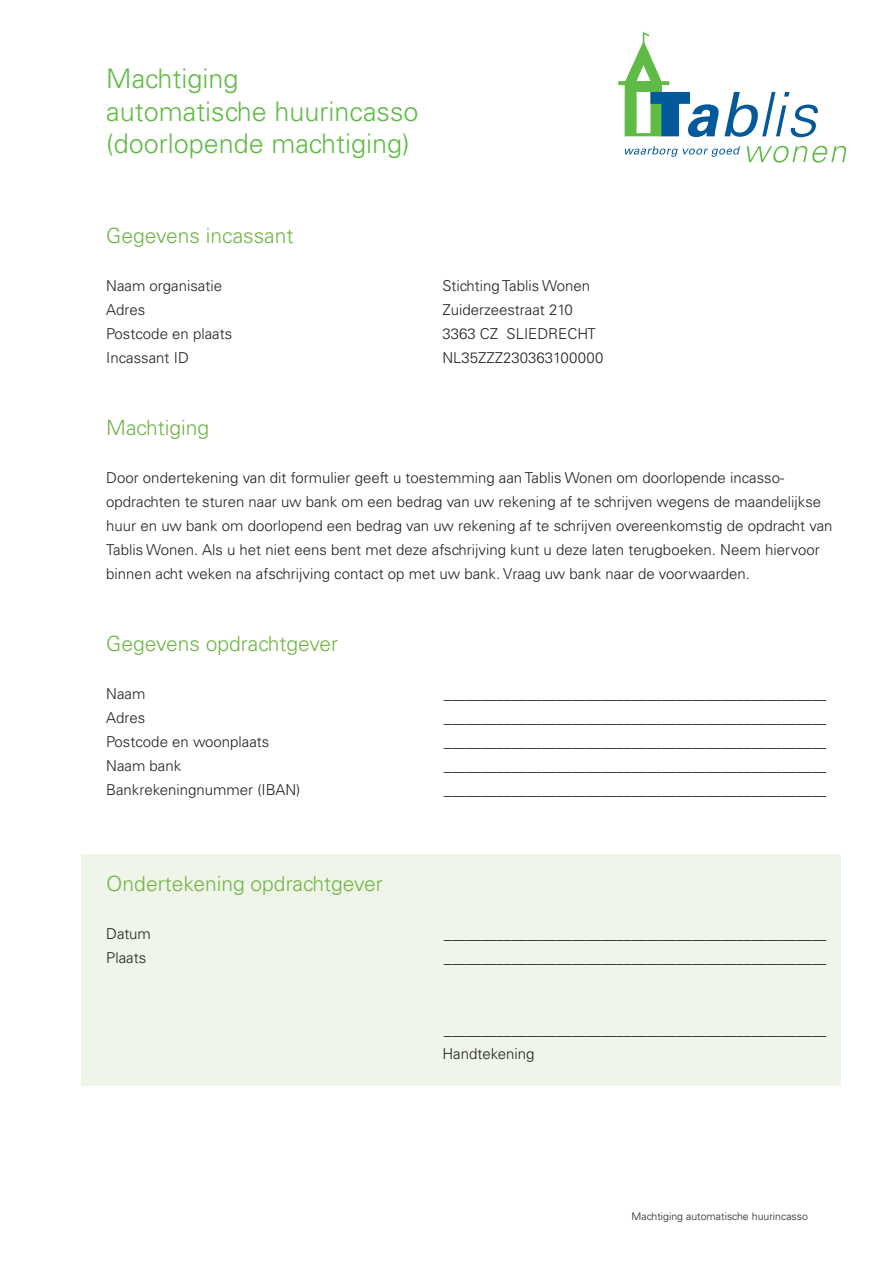
<style>
.page{position:relative;width:893px;height:1263px;background:#fff}
.page>*{position:absolute;margin:0;border:0;box-sizing:border-box;transform-origin:0 0}
.t1{font:300 27px/32.4px "Univers";color:#60bb46}
.t2{font:300 21px "Univers";color:#72b44a}
.t3{font:300 15px/24px "Univers";color:#231f20}
.t4{font:300 10.5px "Univers";color:#231f20}
</style>
<div class="page">
<div style="left:81px;top:854px;width:759px;height:231px;background:#eff5e9"></div>
<svg style="left:618px;top:32px;width:200px;height:105px"></svg>
<svg style="left:625px;top:146px;width:115px;height:11px"></svg>
<svg style="left:747px;top:146px;width:99px;height:17px"></svg>
<h1 class="t1" style="left:106px;top:63px;width:314px">Machtiging<br>automatische huurincasso (doorlopende machtiging)</h1>
<h2 class="t2" style="left:106px;top:223px;width:189px">Gegevens incassant</h2>
<p class="t3" style="left:106px;top:274px;width:117px">Naam organisatie</p>
<p class="t3" style="left:442px;top:274px;width:149px">Stichting Tablis Wonen</p>
<p class="t3" style="left:106px;top:298px;width:40px">Adres</p>
<p class="t3" style="left:442px;top:298px;width:132px">Zuiderzeestraat 210</p>
<p class="t3" style="left:106px;top:322px;width:127px">Postcode en plaats</p>
<p class="t3" style="left:442px;top:322px;width:155px">3363 CZ SLIEDRECHT</p>
<p class="t3" style="left:106px;top:346px;width:84px">Incassant ID</p>
<p class="t3" style="left:442px;top:346px;width:163px">NL35ZZZ230363100000</p>
<h2 class="t2" style="left:106px;top:415px;width:104px">Machtiging</h2>
<p class="t3" style="left:106px;top:466px;width:728px">Door ondertekening van dit formulier geeft u toestemming aan Tablis Wonen om doorlopende incasso&shy;opdrachten te sturen naar uw bank om een bedrag van uw rekening af te schrijven wegens de maandelijkse huur en uw bank om doorlopend een bedrag van uw rekening af te schrijven overeenkomstig de opdracht van Tablis Wonen. Als u het niet eens bent met deze afschrijving kunt u deze laten terugboeken. Neem hiervoor binnen acht weken na afschrijving contact op met uw bank. Vraag uw bank naar de voorwaarden.</p>
<h2 class="t2" style="left:106px;top:631px;width:233px">Gegevens opdrachtgever</h2>
<p class="t3" style="left:106px;top:682px;width:41px">Naam</p>
<p class="t3" style="left:106px;top:706px;width:40px">Adres</p>
<p class="t3" style="left:444px;top:682px;width:384px">___________________________________________________</p>
<p class="t3" style="left:444px;top:706px;width:384px">___________________________________________________</p>
<p class="t3" style="left:106px;top:730px;width:165px">Postcode en woonplaats</p>
<p class="t3" style="left:444px;top:730px;width:384px">___________________________________________________</p>
<p class="t3" style="left:106px;top:754px;width:77px">Naam bank</p>
<p class="t3" style="left:444px;top:754px;width:384px">___________________________________________________</p>
<p class="t3" style="left:106px;top:778px;width:196px">Bankrekeningnummer (IBAN)</p>
<p class="t3" style="left:444px;top:778px;width:384px">___________________________________________________</p>
<h2 class="t2" style="left:106px;top:871px;width:278px">Ondertekening opdrachtgever</h2>
<p class="t3" style="left:106px;top:922px;width:46px">Datum</p>
<p class="t3" style="left:106px;top:946px;width:41px">Plaats</p>
<p class="t3" style="left:444px;top:922px;width:384px">___________________________________________________</p>
<p class="t3" style="left:444px;top:946px;width:384px">___________________________________________________</p>
<p class="t3" style="left:442px;top:1018px;width:385px">___________________________________________________<br>Handtekening</p>
<p class="t4" style="left:632px;top:1210px;width:178px">Machtiging automatische huurincasso</p>
</div>
